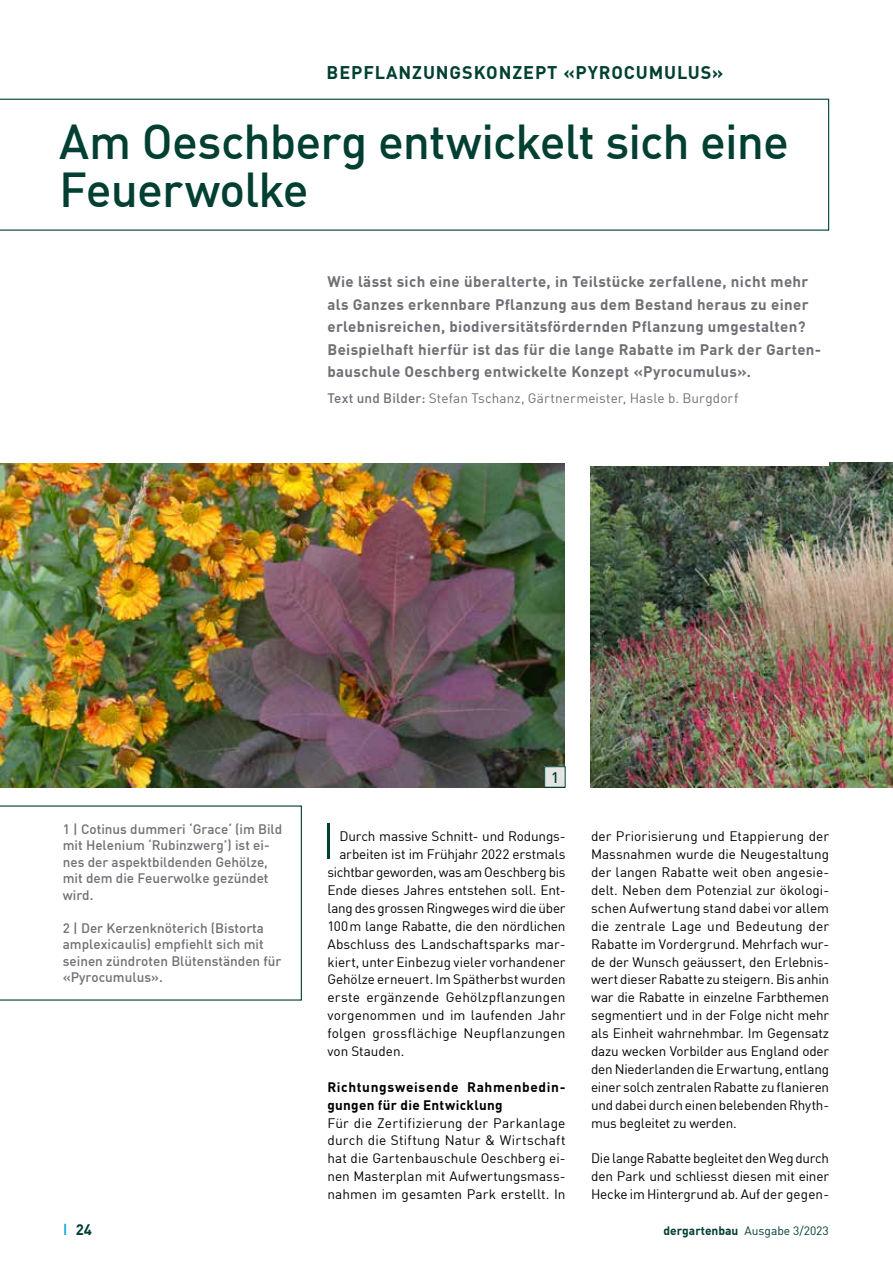
<style>
.page{position:relative;width:893px;height:1263px;background:#fff}
.page>*{position:absolute;margin:0;border:0;box-sizing:border-box;transform-origin:0 0}
.t1{font:500 48px/48px "DIN Offc Pro";letter-spacing:-.02em;color:#003f32}
.t2{font:700 18px "DIN Offc Pro";letter-spacing:.05em;color:#003f32}
.t3{font:700 15px/22.5px "DIN Offc Pro";letter-spacing:.025em;color:#6f7075}
.t4{font:700 15px "DIN Offc Pro";color:#003f32}
.t5{font:500 15px "DIN Offc Pro";color:#003f32}
.t6{font:13.5px/17.9px "DIN Offc Pro";letter-spacing:-.005em;color:#000;text-align:justify}
.t7{font:500 13.5px/16.5px "DIN Offc Pro";color:#6f7075}
.t8{font:13.5px "DIN Offc Pro";letter-spacing:.015em;color:#000}
.t9{font:13.5px "DIN Offc Pro";letter-spacing:.01em;color:#6f7075}
.t10{font:700 13.5px/17.9px "DIN Offc Pro";letter-spacing:.045em;color:#000}
.t11{font:12px "DIN Offc Pro";color:#003f32}
.s1{font-weight:500}
.s2{font-weight:700}
</style>
<div class="page">
<img style="left:590px;top:463px;width:303px;height:325px">
<hr style="left:327px;top:823px;width:3px;height:36px;background:#003f32">
<div style="left:327px;top:276px;width:502px;height:189px;background:#fff"></div>
<svg style="left:0;top:99px;width:829px;height:132px"></svg>
<img style="left:0;top:463px;width:565px;height:325px">
<svg style="left:0;top:805px;width:302px;height:195px"></svg>
<div style="left:545px;top:767px;width:20px;height:20px;background:#e2e5e2"></div>
<div style="left:544px;top:766px;width:22px;height:22px;border:1px solid #003f32"></div>
<svg style="left:64px;top:1224px;width:2px;height:11px"></svg>
<h2 class="t2" style="left:327px;top:57px;width:398px">BEPFLANZUNGSKONZEPT «PYROCUMULUS»</h2>
<h1 class="t1" style="left:59px;top:112px;width:731px">Am Oeschberg entwickelt sich eine<br>Feuerwolke</h1>
<p class="t3" style="left:327px;top:269px;width:495px">Wie lässt sich eine überalterte, in Teilstücke zerfallene, nicht mehr als Ganzes erkennbare Pflanzung aus dem Bestand heraus zu einer erlebnisreichen, biodiversitätsfördernden Pflanzung umgestalten?<br>Beispielhaft hierfür ist das für die lange Rabatte im Park der Garten&shy;bauschule Oeschberg entwickelte Konzept «Pyrocumulus».</p>
<p class="t9" style="left:327px;top:387px;width:412px"><span class="s1">Text und Bilder:</span> Stefan Tschanz, Gärtnermeister, Hasle b. Burgdorf</p>
<p class="t7" style="left:63px;top:819px;width:221px">1 | Cotinus dummeri ‘Grace‘ (im Bild mit Helenium ‘Rubinzwerg’) ist ei&shy;nes der aspektbildenden Gehölze, mit dem die Feuerwolke gezündet wird.</p>
<p class="t7" style="left:63px;top:918px;width:220px">2 | Der Kerzenknöterich (Bistorta amplexicaulis) empfiehlt sich mit seinen zündroten Blütenständen für «Pyrocumulus».</p>
<p class="t5" style="left:551px;top:766px;width:9px">1</p>
<p class="t6" style="left:339px;top:826px;width:228px">Durch massive Schnitt- und Rodungs-</p>
<p class="t6" style="left:339px;top:844px;width:228px">arbeiten ist im Frühjahr 2022 erstmals</p>
<p class="t6" style="left:327px;top:862px;width:240px">sichtbar geworden, was am Oeschberg bis</p>
<p class="t6" style="left:327px;top:880px;width:240px">Ende dieses Jahres entstehen soll. Ent-</p>
<p class="t6" style="left:327px;top:898px;width:240px">lang des grossen Ringweges wird die über</p>
<p class="t6" style="left:327px;top:915px;width:240px">100m lange Rabatte, die den nördlichen</p>
<p class="t6" style="left:327px;top:933px;width:240px">Abschluss des Landschaftsparks mar-</p>
<p class="t6" style="left:327px;top:951px;width:240px">kiert, unter Einbezug vieler vorhandener</p>
<p class="t6" style="left:327px;top:969px;width:240px">Gehölze erneuert. Im Spätherbst wurden</p>
<p class="t8" style="left:327px;top:987px;width:240px">erste ergänzende Gehölzpflanzungen</p>
<p class="t6" style="left:327px;top:1005px;width:240px">vorgenommen und im laufenden Jahr</p>
<p class="t8" style="left:327px;top:1022px;width:240px">folgen grossflächige Neupflanzungen</p>
<p class="t6" style="left:327px;top:1041px;width:79px">von Stauden.</p>
<p class="t10" style="left:327px;top:1076px;width:240px">Richtungsweisende Rahmenbedin&shy;gungen für die Entwicklung</p>
<p class="t6" style="left:327px;top:1112px;width:240px">Für die Zertifizierung der Parkanlage durch die Stiftung Natur &amp; Wirtschaft hat die Gartenbauschule Oeschberg ei&shy;nen Masterplan mit Aufwertungsmass&shy;nahmen im gesamten Park erstellt. In</p>
<p class="t6" style="left:591px;top:826px;width:240px">der Priorisierung und Etappierung der Massnahmen wurde die Neugestaltung der langen Rabatte weit oben angesie&shy;delt. Neben dem Potenzial zur ökologi&shy;schen Aufwertung stand dabei vor allem die zentrale Lage und Bedeutung der Rabatte im Vordergrund. Mehrfach wur&shy;de der Wunsch geäussert, den Erlebnis&shy;wert dieser Rabatte zu steigern. Bis anhin war die Rabatte in einzelne Farbthemen segmentiert und in der Folge nicht mehr als Einheit wahrnehmbar. Im Gegensatz dazu wecken Vorbilder aus England oder den Niederlanden die Erwartung, entlang einer solch zentralen Rabatte zu flanieren und dabei durch einen belebenden Rhyth&shy;mus begleitet zu werden.</p>
<p class="t6" style="left:591px;top:1148px;width:240px">Die lange Rabatte begleitet den Weg durch den Park und schliesst diesen mit einer Hecke im Hintergrund ab. Auf der gegen-</p>
<p class="t4" style="left:76px;top:1217px;width:18px">24</p>
<p class="t11" style="left:663px;top:1221px;width:167px"><span class="s2">dergartenbau</span> Ausgabe 3/2023</p>
</div>
